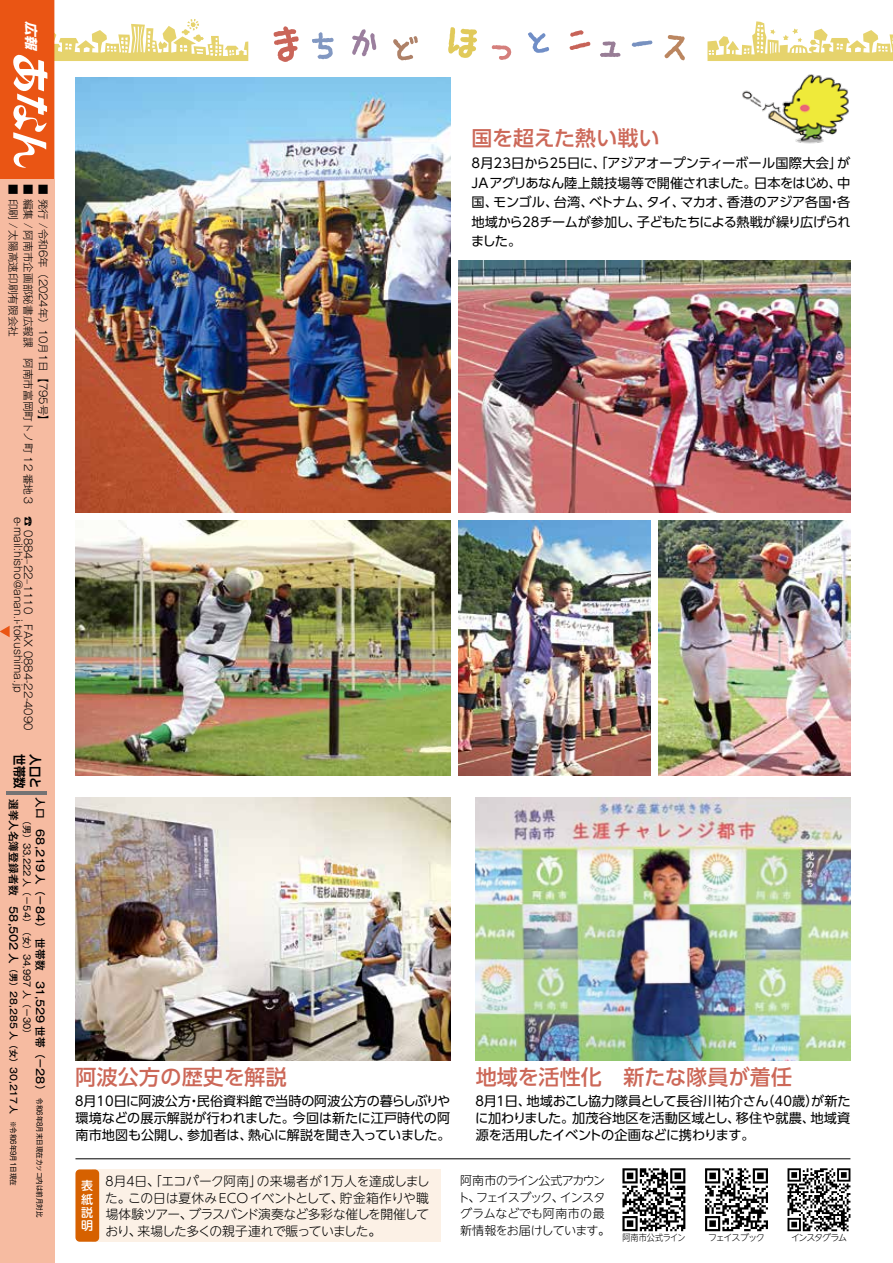
<style>
.page{position:relative;width:893px;height:1263px;background:#fff}
.page>*{position:absolute;margin:0;border:0;box-sizing:border-box;transform-origin:0 0}
.t1{font:500 21px "UD Shin Go Pr 6 N";letter-spacing:.01em;color:#cc6858}
.t2{font:13.2px/17.2px "UD Shin Go Pr 6 N";letter-spacing:-.015em;color:#000;text-align:justify}
.t3{font:italic 700 13.2px "UD Shin Go NT Pr 6";color:#fff;scale:1.06 1}
.t4{font:300 12.75px/16.5px "UD Shin M Go Pr 6 N";letter-spacing:-.055em;color:#000;text-align:justify}
.t5{font:700 12.75px "UD Shin Go NT Pr 6 De";color:#000;scale:.89 1}
.t6{font:300 12px/16.5px "UD Shin M Go Pr 6 N";letter-spacing:-.045em;color:#000}
.t7{font:500 12px/13.2px "Shin M Go Pr 6 N";color:#fff;text-align:justify}
.t8{font:300 10.65px "Gothic MB101 Pr 6 N";color:#000}
.t9{font:500 10.65px "Gothic MB101 Upr";letter-spacing:.005em;color:#000}
.t10{font:500 9px "Gothic MB101 Upr";letter-spacing:.015em;color:#000}
.t11{font:9px "Gothic MB101 Pr 6 N";color:#000}
.t12{font:300 9px "UD Shin M Go Pr 6 N";letter-spacing:.01em;color:#000;scale:.9 1}
.t13{font:300 9px "UD Shin M Go Pr 6 N";letter-spacing:-.13em;color:#000}
.t14{font:300 9px "UD Shin M Go Pr 6 N";letter-spacing:-.125em;color:#000}
.t15{font:7.5px "Gothic MB101 Pr 6 N";color:#000;scale:.87 1}
.s1{font-size:10.65px}
</style>
<div class="page">
<svg style="left:274px;top:26px;width:25px;height:36px"></svg>
<svg style="left:312px;top:32px;width:22px;height:27px"></svg>
<svg style="left:352px;top:29px;width:24px;height:27px"></svg>
<svg style="left:393px;top:36px;width:25px;height:24px"></svg>
<svg style="left:448px;top:27px;width:29px;height:31px"></svg>
<svg style="left:492px;top:45px;width:19px;height:15px"></svg>
<svg style="left:528px;top:32px;width:21px;height:21px"></svg>
<svg style="left:569px;top:30px;width:21px;height:20px"></svg>
<svg style="left:600px;top:41px;width:20px;height:16px"></svg>
<svg style="left:632px;top:40px;width:20px;height:7px"></svg>
<svg style="left:664px;top:35px;width:21px;height:25px"></svg>
<svg style="left:54px;top:19px;width:194px;height:42px"></svg>
<svg style="left:707px;top:21px;width:186px;height:40px"></svg>
<div style="left:0;top:0;width:54px;height:1263px;background:#f6bba1"></div>
<div style="left:0;top:0;width:54px;height:178px;background:#ea5514"></div>
<svg style="left:0;top:626px;width:10px;height:11px"></svg>
<svg style="left:13px;top:55px;width:34px;height:113px"></svg>
<hr style="left:6px;top:791px;width:41px;height:4px;background:#747374">
<hr style="left:75px;top:1158px;width:775px;height:1px;background:#000">
<div style="left:92px;top:1169px;width:349px;height:73px;background:#fcf1e6"></div>
<div style="left:75px;top:1169px;width:24px;height:73px;background:#d66100;border-radius:4px"></div>
<svg style="left:622px;top:1168px;width:63px;height:63px"></svg>
<svg style="left:705px;top:1168px;width:63px;height:63px"></svg>
<svg style="left:787px;top:1168px;width:63px;height:63px"></svg>
<img style="left:75px;top:797px;width:375px;height:264px">
<img style="left:476px;top:797px;width:374px;height:264px">
<img style="left:75px;top:78px;width:375px;height:434px">
<img style="left:459px;top:261px;width:391px;height:251px">
<img style="left:659px;top:521px;width:191px;height:255px">
<img style="left:459px;top:521px;width:191px;height:255px">
<img style="left:742px;top:74px;width:107px;height:70px">
<img style="left:75px;top:521px;width:375px;height:255px">
<p class="t3" style="left:42px;top:21px;width:33px;rotate:90deg">広報</p>
<p class="t8" style="left:22px;top:184px;width:154px;rotate:90deg">■ 印刷 / 太陽高速印刷有限会社</p>
<p class="t8" style="left:37px;top:184px;width:547px;rotate:90deg">■ 編集 / 阿南市企画部秘書広報課　阿南市富岡町トノ町 12 番地３　☎ 0884‒22‒1110 FAX 0884-22-4090</p>
<p class="t8" style="left:52px;top:184px;width:243px;rotate:90deg">■ 発行 /令和6年（2024年）10月1日【795号】</p>
<p class="t8" style="left:27px;top:517px;width:178px;rotate:90deg">e-mail:hisho@anan.i-tokushima.jp</p>
<p class="t5" style="left:30px;top:754px;width:53px;rotate:90deg">世帯数　</p>
<p class="t5" style="left:46px;top:754px;width:40px;rotate:90deg">人口と</p>
<p class="t9" style="left:49px;top:797px;width:299px;rotate:90deg">人口　68,219 人（－84）　世帯数　31,529 世帯（－28）</p>
<p class="t10" style="left:21px;top:799px;width:316px;rotate:90deg"><span class="s1">選挙人名簿登録者数　58,502 人</span>（男）28,285 人（女）30,217人</p>
<p class="t11" style="left:34px;top:816px;width:224px;rotate:90deg">（男）33,222 人（－54）　（女）34,997 人（－30）</p>
<p class="t15" style="left:46px;top:1098px;width:138px;rotate:90deg">令和6年8月末日現在カッコ内は前月対比</p>
<p class="t15" style="left:20px;top:1121px;width:76px;rotate:90deg">※令和6年9月1日現在</p>
<h1 class="t1" style="left:471px;top:121px;width:190px">国を超えた熱い戦い</h1>
<p class="t2" style="left:471px;top:153px;width:381px;line-height:19.5px">8月23日から25日に、「アジアオープンティーボール国際大会」がJAアグリあなん陸上競技場等で開催されました。日本をはじめ、中国、モンゴル、台湾、ベトナム、タイ、マカオ、香港のアジア各国・各地域から28チームが参加し、子どもたちによる熱戦が繰り広げられました。</p>
<h1 class="t1" style="left:75px;top:1060px;width:213px">阿波公方の歴史を解説</h1>
<p class="t2" style="left:73px;top:1092px;width:379px">８月10日に阿波公方・民俗資料館で当時の阿波公方の暮らしぶりや環境などの展示解説が行われました。今回は新たに江戸時代の阿南市地図も公開し、参加者は、熱心に解説を聞き入っていました。</p>
<h1 class="t1" style="left:476px;top:1060px;width:339px">地域を活性化　新たな隊員が着任　</h1>
<p class="t2" style="left:473px;top:1092px;width:379px">８月１日、地域おこし協力隊員として長谷川祐介さん（40歳）が新たに加わりました。加茂谷地区を活動区域とし、移住や就農、地域資源を活用したイベントの企画などに携わります。</p>
<p class="t7" style="left:81px;top:1178px;width:13px">表紙説明</p>
<p class="t4" style="left:103px;top:1172px;width:328px">８月４日、「エコパーク阿南」の来場者が1万人を達成しました。この日は夏休みECOイベントとして、貯金箱作りや職場体験ツアー、ブラスバンド演奏など多彩な催しを開催しており、来場した多くの親子連れで賑っていました。</p>
<p class="t6" style="left:458px;top:1172px;width:154px">阿南市のライン公式アカウント、フェイスブック、インスタグラムなどでも阿南市の最新情報をお届けしています。</p>
<p class="t12" style="left:622px;top:1230px;width:72px">阿南市公式ライン</p>
<p class="t13" style="left:708px;top:1230px;width:58px">フェイスブック</p>
<p class="t14" style="left:791px;top:1230px;width:58px">インスタグラム</p>
</div>
